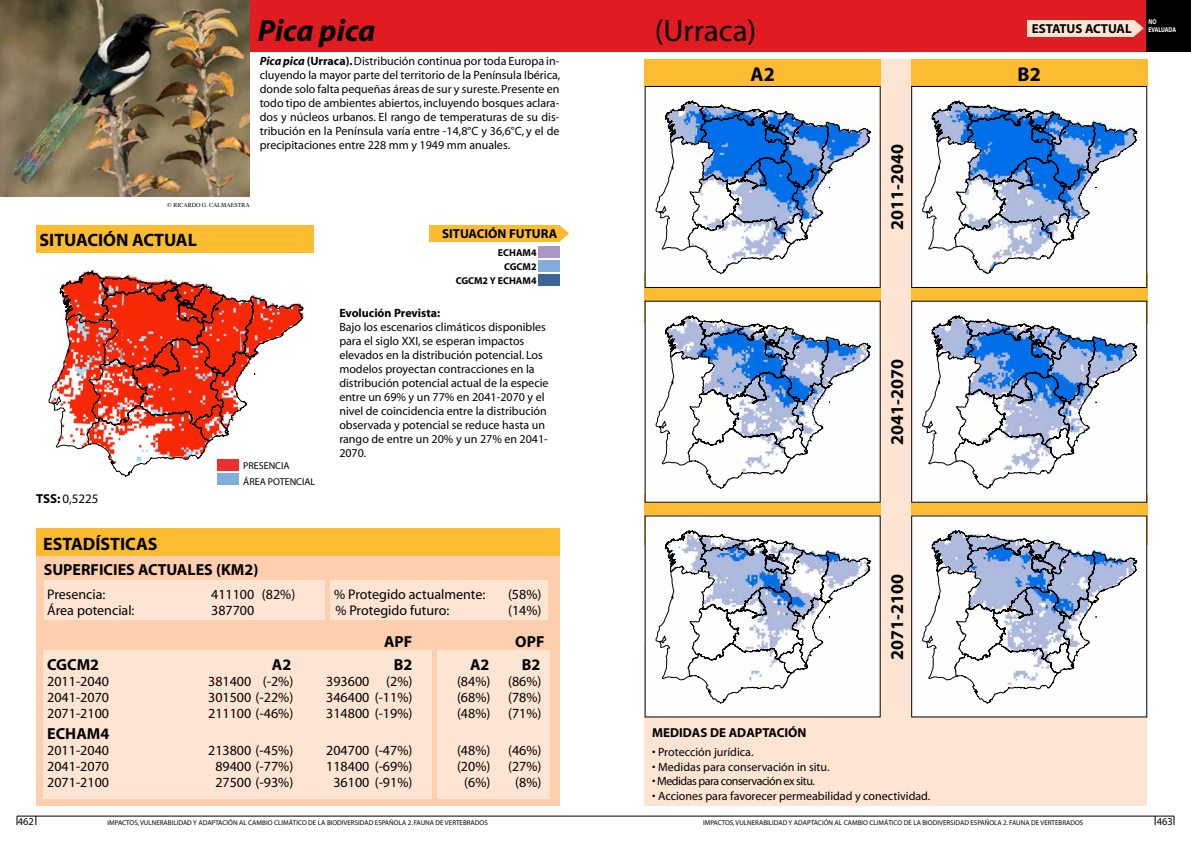
<style>
.page{position:relative;width:1191px;height:842px;background:#fff}
.page>*{position:absolute;margin:0;border:0;box-sizing:border-box;transform-origin:0 0}
.t1{font:italic 700 31px "Myriad";color:#000}
.t2{font:31px "Myriad";color:#000}
.t3{font:700 20px "Myriad";color:#000}
.t4{font:700 18px "Myriad";color:#000}
.t5{font:700 16px "Myriad";color:#000}
.t6{font:14px "Myriad";color:#000}
.t7{font:700 13px "Myriad";color:#000}
.t8{font:13px "Myriad";color:#000}
.t9{font:12px/14px "Myriad";color:#000;text-align:justify}
.t10{font:12px "Myriad";letter-spacing:-.04em;color:#000}
.t11{font:700 12px "Myriad";color:#000}
.t12{font:10.5px "Myriad";color:#000}
.t13{font:700 10px/13.7px "Myriad";color:#000}
.t14{font:10px/15.6px "Myriad";color:#000}
.t15{font:7px "Myriad";color:#000}
.t16{font:700 7px/8.4px "Myriad";color:#fff;scale:.81 1}
.t17{font:6px "Times";color:#000}
.s1{font-weight:700;font-style:italic}
.s2{font-weight:700}
</style>
<div class="page">
<hr style="left:17px;top:816px;width:1157px;height:1px;background:#000">
<div style="left:865px;top:60px;width:70px;height:669px;background:#fee4d2"></div>
<div style="left:644px;top:646px;width:502px;height:160px;background:#fee4d2"></div>
<div style="left:149px;top:0;width:997px;height:51px;background:#e11b22"></div>
<img style="left:37px;top:235px;width:277px;height:250px">
<svg style="left:60px;top:271px;width:244px;height:206px"></svg>
<svg style="left:49px;top:315px;width:40px;height:134px"></svg>
<div style="left:36px;top:225px;width:277px;height:27px;background:#fcbc31"></div>
<div style="left:429px;top:225px;width:130px;height:17px;background:#fcbc31"></div>
<div style="left:538px;top:246px;width:21px;height:12px;background:#a799c4"></div>
<div style="left:538px;top:260px;width:21px;height:12px;background:#82addb"></div>
<div style="left:538px;top:274px;width:21px;height:12px;background:#3b6599"></div>
<svg style="left:559px;top:225px;width:10px;height:17px"></svg>
<div style="left:218px;top:460px;width:21px;height:11px;background:#ea302c"></div>
<div style="left:218px;top:473px;width:21px;height:12px;background:#82addb"></div>
<div style="left:1027px;top:20px;width:106px;height:17px;background:#fee4d2"></div>
<svg style="left:1133px;top:20px;width:10px;height:17px"></svg>
<img style="left:0;top:0;width:249px;height:196px">
<div style="left:1146px;top:0;width:45px;height:51px;background:#000"></div>
<svg style="left:644px;top:273px;width:236px;height:51px;background:#e9b440"></svg>
<svg style="left:644px;top:494px;width:236px;height:50px;background:#daab46"></svg>
<div style="left:644px;top:60px;width:236px;height:26px;background:#fcbc31"></div>
<svg style="left:911px;top:273px;width:236px;height:51px;background:#e8b340"></svg>
<svg style="left:911px;top:494px;width:236px;height:50px;background:#d9ab46"></svg>
<div style="left:911px;top:60px;width:236px;height:26px;background:#fcbc31"></div>
<img style="left:646px;top:303px;width:232px;height:198px">
<svg style="left:656px;top:315px;width:215px;height:174px"></svg>
<div style="left:646px;top:517px;width:232px;height:198px;background:#fefefe"></div>
<svg style="left:656px;top:530px;width:215px;height:173px"></svg>
<img style="left:646px;top:88px;width:232px;height:198px">
<div style="left:644px;top:86px;width:236px;height:202px;border:1px solid #000"></div>
<svg style="left:656px;top:101px;width:215px;height:173px"></svg>
<img style="left:913px;top:303px;width:232px;height:198px">
<svg style="left:922px;top:315px;width:216px;height:174px"></svg>
<div style="left:913px;top:517px;width:232px;height:198px;background:#fefefe"></div>
<svg style="left:922px;top:530px;width:216px;height:173px"></svg>
<img style="left:913px;top:88px;width:232px;height:198px">
<div style="left:911px;top:86px;width:236px;height:202px;border:1px solid #000"></div>
<svg style="left:922px;top:101px;width:216px;height:173px"></svg>
<div style="left:36px;top:554px;width:523px;height:252px;background:#fdcfae"></div>
<div style="left:44px;top:580px;width:281px;height:40px;background:#fee4d2"></div>
<div style="left:331px;top:580px;width:217px;height:40px;background:#fee4d2"></div>
<div style="left:36px;top:528px;width:523px;height:27px;background:#fcbc31"></div>
<div style="left:437px;top:650px;width:112px;height:149px;background:#fee4d2"></div>
<div style="left:43px;top:650px;width:388px;height:149px;background:#fee4d2"></div>
<p class="t17" style="left:167px;top:199px;width:84px">© RICARDO G. CALMAESTRA</p>
<h3 class="t4" style="left:40px;top:231px;width:36px">SITUACIÓ</h3>
<h3 class="t4" style="left:116px;top:231px;width:60px">N ACTUAL</h3>
<h1 class="t1" style="left:258px;top:15px;width:119px">Pica pica</h1>
<h1 class="t2" style="left:655px;top:16px;width:103px">(Urraca)</h1>
<p class="t16" style="left:1148px;top:17px;width:36px">NO<br>EVALUADA</p>
<h2 class="t3" style="left:750px;top:64px;width:26px">A2</h2>
<h2 class="t3" style="left:1017px;top:64px;width:25px">B2</h2>
<p class="t7" style="left:1031px;top:22px;width:85px">ESTATUS ACTUAL</p>
<p class="t9" style="left:260px;top:54px;width:302px"><span class="s1">Pica pica</span> <span class="s2">(URRACA).</span> Distribución continua por toda Europa in&shy;cluyendo la mayor parte del territorio de la Península Ibérica, donde solo falta pequeñas áreas de sur y sureste. Presente en todo tipo de ambientes abiertos, incluyendo bosques aclara&shy;dos y núcleos urbanos. El rango de temperaturas de su dis&shy;tribución en la Península varía entre -14,8°C y 36,6°C, y el de precipitaciones entre 228 mm y 1949 mm anuales.</p>
<h3 class="t4" style="left:887px;top:230px;width:87px;rotate:-90deg">2011-2040</h3>
<p class="t7" style="left:442px;top:227px;width:27px">SITUACIÓ</p>
<p class="t7" style="left:497px;top:227px;width:44px">N FUTURA</p>
<p class="t13" style="left:504px;top:246px;width:34px;text-indent:-6px">ECHAM4<br>CGCM</p>
<p class="t13" style="left:531px;top:260px;width:7px">2</p>
<p class="t13" style="left:456px;top:274px;width:8px">CGCM</p>
<p class="t13" style="left:482px;top:274px;width:55px">2 Y ECHAM4</p>
<p class="t11" style="left:339px;top:307px;width:102px">EVOLUCIÓN PREVISTA:</p>
<p class="t9" style="left:339px;top:320px;width:211px;text-align:left">Bajo los escenarios climáticos disponibles para el siglo XXI, se esperan impactos elevados en la distribución potencial. Los modelos proyectan contracciones en la distribución potencial actual de la especie entre un 69% y un 77% en 2041-2070 y el nivel de coincidencia entre la distribución observada y potencial se reduce hasta un rango de entre un 20% y un 27% en 2041- 2070.</p>
<h3 class="t4" style="left:887px;top:445px;width:87px;rotate:-90deg">2041-2070</h3>
<p class="t14" style="left:243px;top:458px;width:13px">presencia área</p>
<p class="t14" style="left:268px;top:474px;width:7px">potencial</p>
<p class="t8" style="left:36px;top:492px;width:64px"><span class="s2">TSS:</span> 0,5225</p>
<h3 class="t4" style="left:43px;top:534px;width:116px">ESTADÍSTICAS</h3>
<h3 class="t5" style="left:44px;top:561px;width:19px">SUPER</h3>
<h3 class="t5" style="left:91px;top:561px;width:16px">FICIE</h3>
<h3 class="t5" style="left:126px;top:561px;width:51px">S ACTUALE</h3>
<h3 class="t5" style="left:204px;top:561px;width:56px">S (KM2)</h3>
<p class="t6" style="left:47px;top:587px;width:60px">Presencia:</p>
<p class="t6" style="left:211px;top:587px;width:86px">411100 (82%)</p>
<p class="t6" style="left:334px;top:587px;width:153px">% Protegido actualmente:</p>
<p class="t6" style="left:508px;top:587px;width:35px">(58%)</p>
<p class="t6" style="left:47px;top:603px;width:89px">Área potencial:</p>
<p class="t6" style="left:211px;top:603px;width:45px">387700</p>
<p class="t6" style="left:335px;top:603px;width:115px">% Protegido futuro:</p>
<p class="t6" style="left:508px;top:603px;width:35px">(14%)</p>
<h3 class="t5" style="left:384px;top:633px;width:25px">APF</h3>
<h3 class="t5" style="left:515px;top:633px;width:29px">OPF</h3>
<h3 class="t5" style="left:47px;top:656px;width:53px">CGCM2</h3>
<h3 class="t5" style="left:272px;top:656px;width:21px">A2</h3>
<h3 class="t5" style="left:394px;top:656px;width:20px">B2</h3>
<h3 class="t5" style="left:470px;top:656px;width:21px">A2</h3>
<h3 class="t5" style="left:522px;top:656px;width:20px">B2</h3>
<p class="t6" style="left:47px;top:674px;width:63px">2011-2040</p>
<p class="t6" style="left:208px;top:674px;width:87px">381400 (-2%)</p>
<p class="t6" style="left:326px;top:674px;width:88px">393600 (2%)</p>
<p class="t6" style="left:457px;top:674px;width:35px">(84%)</p>
<p class="t6" style="left:508px;top:674px;width:35px">(86%)</p>
<p class="t6" style="left:47px;top:690px;width:63px">2041-2070</p>
<p class="t6" style="left:208px;top:690px;width:87px">301500 (-22%)</p>
<p class="t6" style="left:326px;top:690px;width:88px">346400 (-11%)</p>
<p class="t6" style="left:457px;top:690px;width:35px">(68%)</p>
<p class="t6" style="left:508px;top:690px;width:35px">(78%)</p>
<p class="t6" style="left:47px;top:706px;width:63px">2071-2100</p>
<p class="t6" style="left:208px;top:706px;width:87px">211100 (-46%)</p>
<p class="t6" style="left:326px;top:706px;width:88px">314800 (-19%)</p>
<p class="t6" style="left:457px;top:706px;width:35px">(48%)</p>
<p class="t6" style="left:508px;top:706px;width:35px">(71%)</p>
<h3 class="t5" style="left:47px;top:725px;width:64px">ECHAM4</h3>
<p class="t6" style="left:47px;top:743px;width:63px">2011-2040</p>
<p class="t6" style="left:208px;top:743px;width:87px">213800 (-45%)</p>
<p class="t6" style="left:326px;top:743px;width:88px">204700 (-47%)</p>
<p class="t6" style="left:457px;top:743px;width:35px">(48%)</p>
<p class="t6" style="left:508px;top:743px;width:35px">(46%)</p>
<p class="t6" style="left:47px;top:759px;width:63px">2041-2070</p>
<p class="t6" style="left:215px;top:759px;width:79px">89400 (-77%)</p>
<p class="t6" style="left:326px;top:759px;width:88px">118400 (-69%)</p>
<p class="t6" style="left:457px;top:759px;width:35px">(20%)</p>
<p class="t6" style="left:508px;top:759px;width:35px">(27%)</p>
<p class="t6" style="left:47px;top:775px;width:63px">2071-2100</p>
<p class="t6" style="left:215px;top:775px;width:79px">27500 (-93%)</p>
<p class="t6" style="left:333px;top:775px;width:80px">36100 (-91%)</p>
<p class="t6" style="left:464px;top:775px;width:28px">(6%)</p>
<p class="t6" style="left:515px;top:775px;width:28px">(8%)</p>
<p class="t7" style="left:652px;top:726px;width:154px">MEDIDAS DE ADAPTACIÓN</p>
<h3 class="t4" style="left:887px;top:660px;width:87px;rotate:-90deg">2071-2100</h3>
<p class="t9" style="left:652px;top:746px;width:103px">• Protección jurídica.</p>
<p class="t9" style="left:652px;top:760px;width:179px">• Medidas para conservación in situ.</p>
<p class="t10" style="left:652px;top:775px;width:164px">• Medidas para conservación ex situ.</p>
<p class="t9" style="left:652px;top:789px;width:280px">• Acciones para favorecer permeabilidad y conectividad.</p>
<p class="t12" style="left:18px;top:816px;width:18px">462</p>
<p class="t15" style="left:108px;top:819px;width:382px">IMPACTOS, VULNERABILIDAD Y ADAPTACIÓN AL CAMBIO CLIMÁTICO DE LA BIODIVERSIDAD ESPAÑOLA 2. FAUNA DE VERTEBRADOS</p>
<p class="t15" style="left:703px;top:819px;width:382px">IMPACTOS, VULNERABILIDAD Y ADAPTACIÓN AL CAMBIO CLIMÁTICO DE LA BIODIVERSIDAD ESPAÑOLA 2. FAUNA DE VERTEBRADOS</p>
<p class="t12" style="left:1156px;top:816px;width:18px">463</p>
</div>
